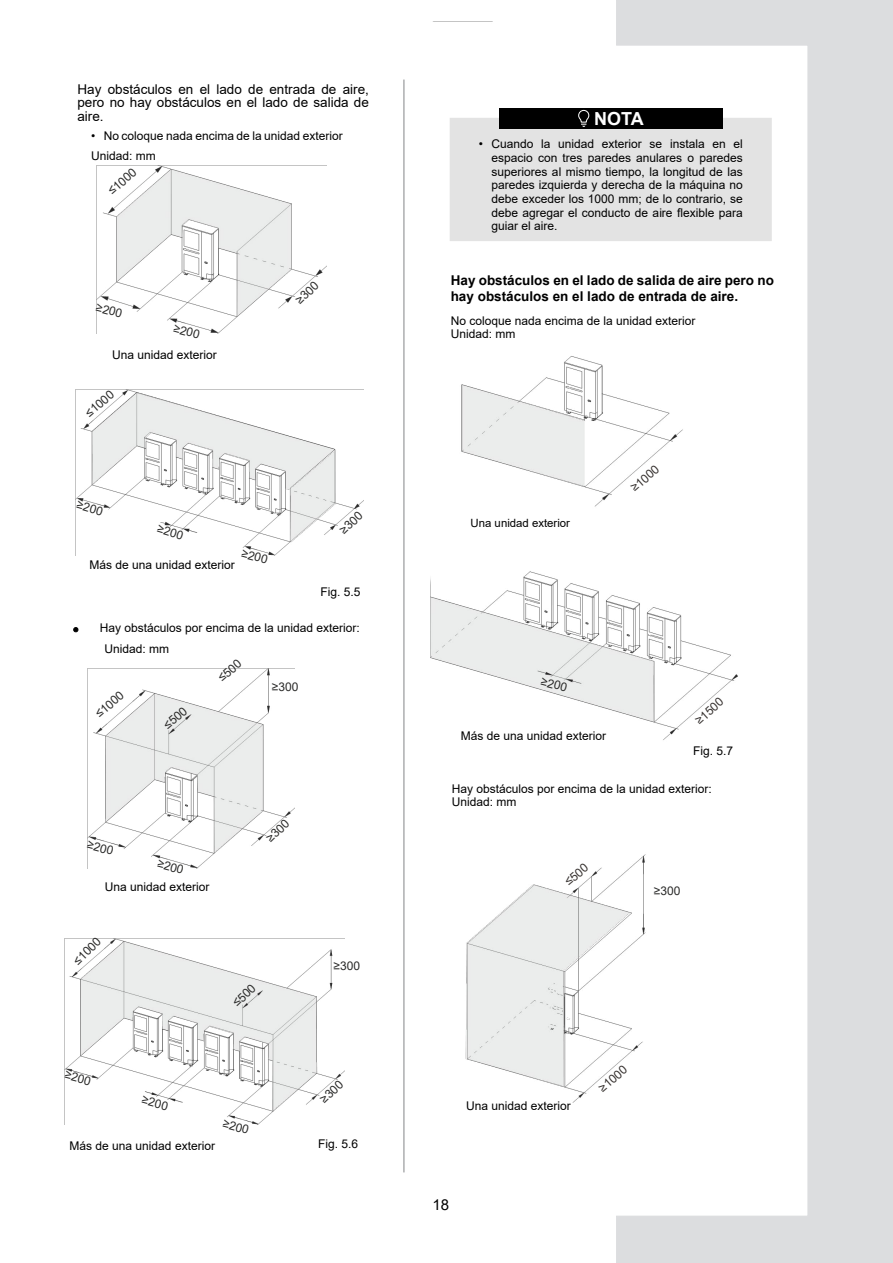
<style>
.page{position:relative;width:893px;height:1263px;background:#fff}
.page>*{position:absolute;margin:0;border:0;box-sizing:border-box;transform-origin:0 0}
.t1{font:700 18px "Arial";color:#fff}
.t2{font:15px "Arial";color:#000}
.t3{font:13.5px/13.5px "Arial";color:#000;text-align:justify}
.t4{font:700 13.5px/15.5px "Arial";color:#000}
.t5{font:12px/13.6px "Arial";color:#000}
.t6{font:12px "Arial";color:#292928}
.t7{font:12px "Arial";color:#373230}
.t8{font:11.4px "Arial";color:#000}
</style>
<div class="page">
<img style="left:431px;top:21px;width:186px;height:1242px">
<hr style="left:404px;top:80px;width:1px;height:1092px;background:#848688">
<svg style="left:74px;top:627px;width:4px;height:5px"></svg>
<img style="left:76px;top:389px;width:288px;height:167px">
<img style="left:96px;top:165px;width:230px;height:168px">
<img style="left:65px;top:938px;width:279px;height:186px">
<img style="left:87px;top:668px;width:207px;height:200px">
<div style="left:499px;top:108px;width:223px;height:21px;background:#000"></div>
<svg style="left:450px;top:110px;width:167px;height:131px"></svg>
<svg style="left:617px;top:0;width:276px;height:1263px"></svg>
<p class="t3" style="left:77px;top:82px;width:293px">Hay obstáculos en el lado de entrada de aire, pero no hay obstáculos en el lado de salida de aire.</p>
<p class="t5" style="left:91px;top:126px;width:253px;line-height:19.5px">• No coloque nada encima de la unidad exterior<br>Unidad: mm</p>
<p class="t6" style="left:104px;top:186px;width:35px;rotate:-41deg">≤1000</p>
<p class="t6" style="left:99px;top:299px;width:28px;rotate:15deg">≥200</p>
<p class="t6" style="left:176px;top:320px;width:28px;rotate:15deg">≥200</p>
<p class="t5" style="left:112px;top:348px;width:106px">Una unidad exterior</p>
<p class="t6" style="left:82px;top:408px;width:35px;rotate:-41deg">≤1000</p>
<p class="t6" style="left:292px;top:296px;width:28px;rotate:-44deg">≥300</p>
<p class="t6" style="left:80px;top:496px;width:28px;rotate:17deg">≥200</p>
<p class="t6" style="left:160px;top:520px;width:28px;rotate:17deg">≥200</p>
<p class="t6" style="left:244px;top:545px;width:28px;rotate:15deg">≥200</p>
<p class="t5" style="left:89px;top:557px;width:147px">Más de una unidad exterior</p>
<p class="t6" style="left:336px;top:526px;width:28px;rotate:-44deg">≥300</p>
<p class="t5" style="left:320px;top:584px;width:42px">Fig. 5.5</p>
<p class="t5" style="left:104px;top:617px;width:257px;line-height:21px;text-indent:-4px">Hay obstáculos por encima de la unidad exterior:<br>Unidad: mm</p>
<p class="t6" style="left:92px;top:709px;width:35px;rotate:-41deg">≤1000</p>
<p class="t6" style="left:160px;top:720px;width:28px;rotate:-41deg">≤500</p>
<p class="t6" style="left:214px;top:673px;width:28px;rotate:-41deg">≤500</p>
<p class="t6" style="left:272px;top:678px;width:28px">≥300</p>
<p class="t6" style="left:90px;top:836px;width:28px;rotate:15deg">≥200</p>
<p class="t6" style="left:160px;top:855px;width:28px;rotate:15deg">≥200</p>
<p class="t5" style="left:105px;top:879px;width:106px">Una unidad exterior</p>
<p class="t6" style="left:70px;top:957px;width:35px;rotate:-45deg">≤1000</p>
<p class="t6" style="left:262px;top:834px;width:28px;rotate:-44deg">≥300</p>
<p class="t6" style="left:229px;top:998px;width:28px;rotate:-44deg">≤500</p>
<p class="t6" style="left:67px;top:1066px;width:28px;rotate:15deg">≥200</p>
<p class="t6" style="left:144px;top:1091px;width:28px;rotate:15deg">≥200</p>
<p class="t6" style="left:225px;top:1115px;width:28px;rotate:15deg">≥200</p>
<p class="t5" style="left:70px;top:1138px;width:147px">Más de una unidad exterior</p>
<p class="t6" style="left:334px;top:958px;width:28px">≥300</p>
<p class="t6" style="left:316px;top:1095px;width:28px;rotate:-44deg">≥300</p>
<p class="t5" style="left:318px;top:1136px;width:42px">Fig. 5.6</p>
<h1 class="t1" style="left:594px;top:106px;width:51px">NOTA</h1>
<p class="t5" style="left:491px;top:137px;width:253px;text-align:justify;text-indent:-13px">• Cuando la unidad exterior se instala en el espacio con tres paredes anulares o paredes superiores al mismo tiempo, la longitud de las paredes izquierda y derecha de la máquina no debe exceder los 1000 mm; de lo contrario, se debe agregar el conducto de aire flexible para guiar el aire.</p>
<p class="t4" style="left:451px;top:273px;width:325px">Hay obstáculos en el lado de salida de aire pero no hay obstáculos en el lado de entrada de aire.</p>
<p class="t5" style="left:451px;top:313px;width:246px">No coloque nada encima de la unidad exterior<br>Unidad: mm</p>
<p class="t8" style="left:471px;top:515px;width:101px">Una unidad exterior</p>
<p class="t7" style="left:627px;top:483px;width:35px;rotate:-41deg">≥1000</p>
<p class="t6" style="left:543px;top:673px;width:28px;rotate:15deg">≥200</p>
<p class="t5" style="left:461px;top:729px;width:147px">Más de una unidad exterior</p>
<p class="t7" style="left:691px;top:716px;width:35px;rotate:-42deg">≥1500</p>
<p class="t5" style="left:693px;top:744px;width:42px">Fig. 5.7</p>
<p class="t5" style="left:452px;top:781px;width:262px">Hay obstáculos por encima de la unidad exterior:<br>Unidad: mm</p>
<p class="t7" style="left:561px;top:877px;width:28px;rotate:-40deg">≤500</p>
<p class="t6" style="left:654px;top:883px;width:28px">≥300</p>
<p class="t5" style="left:466px;top:1099px;width:106px">Una unidad exterior</p>
<p class="t7" style="left:595px;top:1083px;width:35px;rotate:-41deg">≥1000</p>
<p class="t2" style="left:433px;top:1195px;width:18px">18</p>
</div>
